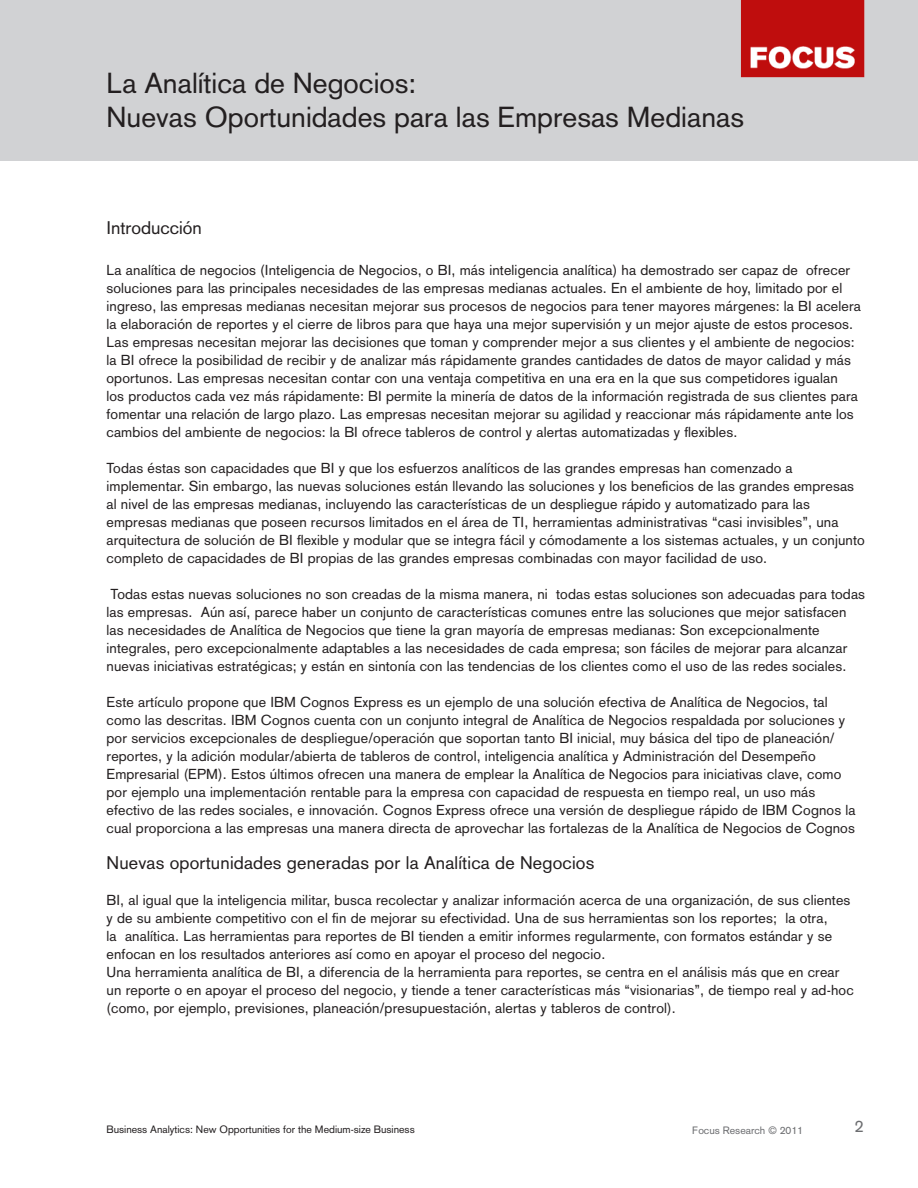
<style>
.page{position:relative;width:918px;height:1188px;background:#fff}
.page>*{position:absolute;margin:0;border:0;box-sizing:border-box;transform-origin:0 0}
.t1{font:28.5px/34.2px "Akzidenz Grotesk";color:#231f20}
.t2{font:18px "Akzidenz Grotesk";letter-spacing:.01em;color:#231f20}
.t3{font:16.5px "Akzidenz Grotesk";color:#6c6d70}
.t4{font:14.25px/18px "Akzidenz Grotesk";letter-spacing:.01em;color:#231f20}
.t5{font:10.5px "Akzidenz Grotesk";color:#231f20}
.t6{font:10.5px "Akzidenz Grotesk";color:#6c6d70}
</style>
<div class="page">
<div style="left:0;top:0;width:918px;height:160px;background:#d1d2d4"></div>
<h1 class="t1" style="left:106px;top:66px;width:639px">La Analítica de Negocios:<br>Nuevas Oportunidades para las Empresas Medianas</h1>
<p class="t2" style="left:106px;top:217px;width:97px">Introducción</p>
<p class="t4" style="left:106px;top:261px;width:756px">La analítica de negocios (Inteligencia de Negocios, o BI, más inteligencia analítica) ha demostrado ser capaz de ofrecer soluciones para las principales necesidades de las empresas medianas actuales. En el ambiente de hoy, limitado por el ingreso, las empresas medianas necesitan mejorar sus procesos de negocios para tener mayores márgenes: la BI acelera la elaboración de reportes y el cierre de libros para que haya una mejor supervisión y un mejor ajuste de estos procesos.<br>Las empresas necesitan mejorar las decisiones que toman y comprender mejor a sus clientes y el ambiente de negocios: la BI ofrece la posibilidad de recibir y de analizar más rápidamente grandes cantidades de datos de mayor calidad y más oportunos. Las empresas necesitan contar con una ventaja competitiva en una era en la que sus competidores igualan<br>los productos cada vez más rápidamente: BI permite la minería de datos de la información registrada de sus clientes para fomentar una relación de largo plazo. Las empresas necesitan mejorar su agilidad y reaccionar más rápidamente ante los cambios del ambiente de negocios: la BI ofrece tableros de control y alertas automatizadas y flexibles.</p>
<p class="t4" style="left:106px;top:459px;width:760px">Todas éstas son capacidades que BI y que los esfuerzos analíticos de las grandes empresas han comenzado a implementar. Sin embargo, las nuevas soluciones están llevando las soluciones y los beneficios de las grandes empresas al nivel de las empresas medianas, incluyendo las características de un despliegue rápido y automatizado para las empresas medianas que poseen recursos limitados en el área de TI, herramientas administrativas “casi invisibles”, una arquitectura de solución de BI flexible y modular que se integra fácil y cómodamente a los sistemas actuales, y un conjunto completo de capacidades de BI propias de las grandes empresas combinadas con mayor facilidad de uso.</p>
<p class="t4" style="left:106px;top:585px;width:760px">Todas estas nuevas soluciones no son creadas de la misma manera, ni todas estas soluciones son adecuadas para todas las empresas. Aún así, parece haber un conjunto de características comunes entre las soluciones que mejor satisfacen las necesidades de Analítica de Negocios que tiene la gran mayoría de empresas medianas: Son excepcionalmente integrales, pero excepcionalmente adaptables a las necesidades de cada empresa; son fáciles de mejorar para alcanzar nuevas iniciativas estratégicas; y están en sintonía con las tendencias de los clientes como el uso de las redes sociales.</p>
<p class="t4" style="left:106px;top:693px;width:751px">Este artículo propone que IBM Cognos Express es un ejemplo de una solución efectiva de Analítica de Negocios, tal como las descritas. IBM Cognos cuenta con un conjunto integral de Analítica de Negocios respaldada por soluciones y por servicios excepcionales de despliegue/operación que soportan tanto BI inicial, muy básica del tipo de planeación/ reportes, y la adición modular/abierta de tableros de control, inteligencia analítica y Administración del Desempeño Empresarial (EPM). Estos últimos ofrecen una manera de emplear la Analítica de Negocios para iniciativas clave, como por ejemplo una implementación rentable para la empresa con capacidad de respuesta en tiempo real, un uso más efectivo de las redes sociales, e innovación. Cognos Express ofrece una versión de despliegue rápido de IBM Cognos la cual proporciona a las empresas una manera directa de aprovechar las fortalezas de la Analítica de Negocios de Cognos</p>
<p class="t2" style="left:106px;top:852px;width:489px">Nuevas oportunidades generadas por la Analítica de Negocios</p>
<p class="t4" style="left:106px;top:891px;width:749px">BI, al igual que la inteligencia militar, busca recolectar y analizar información acerca de una organización, de sus clientes y de su ambiente competitivo con el fin de mejorar su efectividad. Una de sus herramientas son los reportes; la otra,<br>la analítica. Las herramientas para reportes de BI tienden a emitir informes regularmente, con formatos estándar y se enfocan en los resultados anteriores así como en apoyar el proceso del negocio.<br>Una herramienta analítica de BI, a diferencia de la herramienta para reportes, se centra en el análisis más que en crear un reporte o en apoyar el proceso del negocio, y tiende a tener características más “visionarias”, de tiempo real y ad-hoc (como, por ejemplo, previsiones, planeación/presupuestación, alertas y tableros de control).</p>
<p class="t5" style="left:106px;top:1123px;width:310px">Business Analytics: New Opportunities for the Medium-size Business</p>
<p class="t6" style="left:692px;top:1124px;width:112px">Focus Research © 2011</p>
<p class="t3" style="left:854px;top:1117px;width:11px">2</p>
</div>
